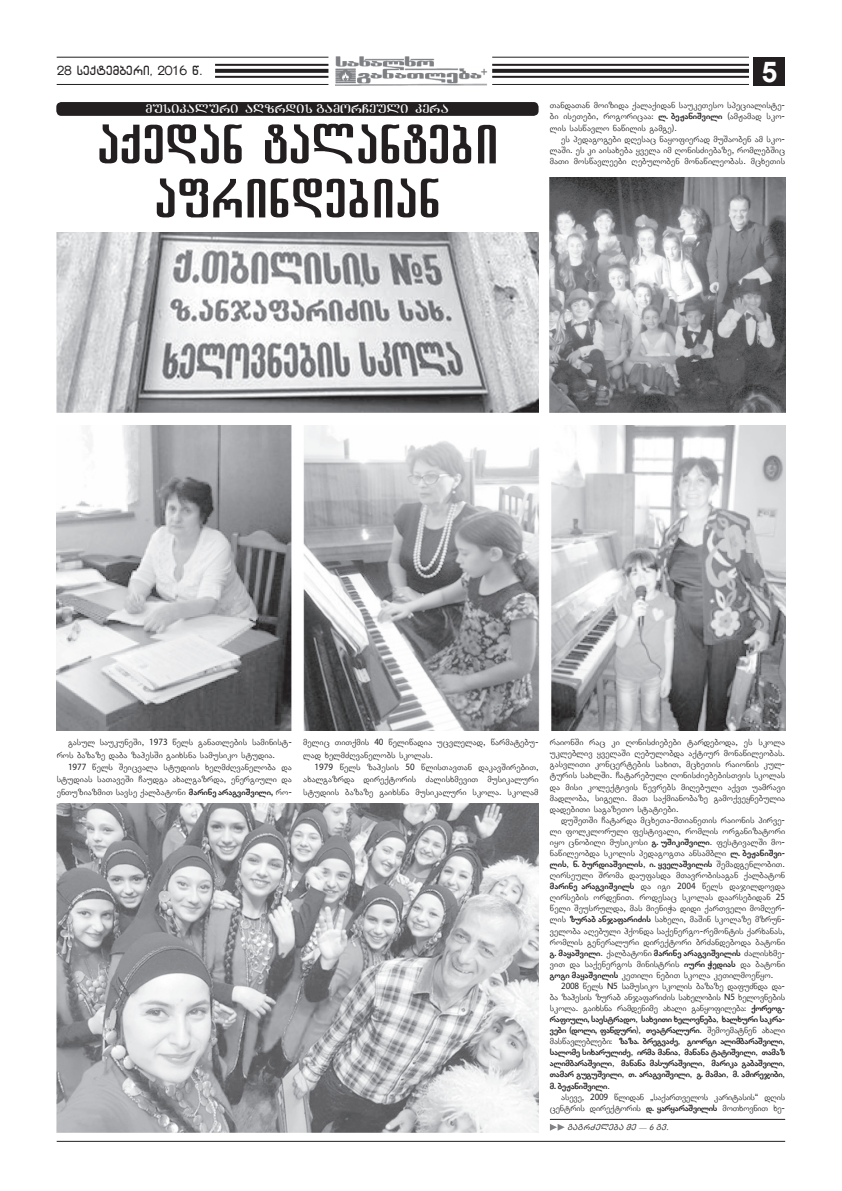
<style>
.page{position:relative;width:842px;height:1191px;background:#fff}
.page>*{position:absolute;margin:0;border:0;box-sizing:border-box;transform-origin:0 0}
.t1{font:47px/54px "Gremi Mtavr";color:#231f20;text-align:center;scale:1.35 1}
.t2{font:700 28.6px "Arial";color:#fff}
.t3{font:13px "Lit Mtavr";color:#fff}
.t4{font:13px "Sanet";letter-spacing:-.03em;color:#231f20}
.t5{font:9px/11.1px "A Kolkhety N";color:#231f20;text-align:justify}
.t6{font:700 9px/11.1px "A Kolkhety N";letter-spacing:-.02em;color:#231f20;text-align:justify}
.t7{font:9px/11.1px "A Kolkhety N";letter-spacing:-.02em;color:#231f20;text-align:right}
.t8{font:italic 8.5px "Kolhety Mt Normal";color:#231f20}
.s1{font-weight:700}
.s2{font-weight:400}
</style>
<div class="page">
<hr style="left:492px;top:57px;width:257px;height:1px;background:#231f20">
<hr style="left:492px;top:84px;width:257px;height:1px;background:#231f20">
<hr style="left:492px;top:76px;width:257px;height:2px;background:#231f20">
<svg style="left:492px;top:69px;width:257px;height:4px"></svg>
<hr style="left:492px;top:64px;width:257px;height:2px;background:#231f20">
<hr style="left:215px;top:76px;width:113px;height:2px;background:#231f20">
<svg style="left:215px;top:69px;width:113px;height:4px"></svg>
<hr style="left:215px;top:64px;width:113px;height:2px;background:#231f20">
<hr style="left:57px;top:84px;width:271px;height:1px;background:#231f20">
<hr style="left:57px;top:57px;width:271px;height:1px;background:#231f20">
<img style="left:336px;top:57px;width:152px;height:29px">
<div style="left:754px;top:57px;width:31px;height:29px;background:#231f20"></div>
<hr style="left:57px;top:1141px;width:728px;height:1px;background:#231f20">
<svg style="left:550px;top:1124px;width:15px;height:7px"></svg>
<hr style="left:550px;top:1119px;width:235px;height:1px;background:#231f20">
<div style="left:56px;top:102px;width:483px;height:14px;background:#231f20;border-radius:5px"></div>
<img style="left:57px;top:232px;width:482px;height:181px">
<img style="left:56px;top:425px;width:729px;height:306px">
<img style="left:57px;top:804px;width:482px;height:329px">
<img style="left:550px;top:177px;width:235px;height:236px">
<h3 class="t4" style="left:57px;top:62px;width:147px">28 SEQTEMBERI, 2016 W.</h3>
<h2 class="t2" style="left:761px;top:56px;width:17px">5</h2>
<h3 class="t3" style="left:145px;top:103px;width:305px">MUSIKALURI ARZRDIS GAMORCEULI KERA</h3>
<h1 class="t1" style="left:97px;top:120px;width:312px">BRFEBO!UBMBOUFCJ!<br>BGSJOEFCJBO</h1>
<p class="t5" style="left:550px;top:100px;width:237px">TAN DA TAN MO I ZI DA QA LA QI DAN SA U KE TE SO SPE CI A LIS TE-BI ISE TE BI, RO GO RI CA A: <span class="s1">L. BE JA NIS VI LI</span> (AM JA MAD SKO-LIS SAS WAV LO NA WI LIS GAM GE).</p>
<p class="t5" style="left:550px;top:133px;width:237px;text-indent:11px">ES PE DA GO GE BI DRE SAC NA YO FI E RAD MU SA O BEN AM SKO-LA SI. ES KI AISA XE BA YVE LA IM RO NIS ZI E BA ZE, ROM LEB SIC MA TI MOS WAV LE E BI RE BU LO BEN MO NA WI LE O BAS. MCXE TIS</p>
<p class="t5" style="left:57px;top:736px;width:237px;line-height:12.3px;text-indent:11px">GA SUL SA U KU NE SI, 1973 WELS GA NAT LE BIS SA MI NIS T-<br>ROS BA ZA ZE DA BA ZA HES SI GA IX S NA SA MU SI KO STU DI A.</p>
<p class="t5" style="left:57px;top:761px;width:237px;line-height:12.3px;text-indent:11px">1977 WELS SE IC VA LA STU DI IS XEL M ZR VA NE LO BA DA STU DI AS SA TA VE SI CA UD GA AXAL GAZ R DA, ENER GI U LI DA EN TU ZI AZ MIT SAV SE QAL BA TO NI <span class="s1">MA RI NE ARAG VIS VI LI,</span> RO-</p>
<p class="t5" style="left:303px;top:736px;width:237px;line-height:12.3px">ME LIC TIT Q MIS 40 WE LI WA DIA UC V LE LAD, WAR MA TE BU-<br>LAD XEL M ZR VA NE LOBS SKO LAS.</p>
<p class="t5" style="left:303px;top:761px;width:237px;line-height:12.3px;text-indent:11px">1979 WELS ZA HE SIS 50 WLIS TAV TAN DA KAV SI RE BIT, AXAL GAZ R DA DI REQ TO RIS ZA LIS X ME VIT MU SI KA LU RI STU DI IS BA ZA ZE GA IX S NA MU SI KA LU RI SKO LA. SKO LAM</p>
<p class="t5" style="left:550px;top:737px;width:237px">RA I ON SI RAC KI RO NIS ZI E BE BI TAR DE BO DA, ES SKO LA UK LEB LIV YVE LA SI RE BU LOB DA AQ TI UR MO NA WI LE O BAS.<br>GAS V LI TI KON CER TE BIS SA XIT, MCXE TIS RA I O NIS KUL-TU RIS SAX L SI. CA TA RE BU LI RO NIS ZI E BE BIS T VIS SKO LAS DA MI SI KO LEQ TI VIS WEV REBS MI RE BU LI AQVT UAM RA VI MAD LO BA, SI GE LI. MAT SAQ MI A NO BA ZE GA MOQ VEY NE BU LIA DA DE BI TI SA GA ZE TO STA TI E BI.</p>
<p class="t5" style="left:550px;top:814px;width:237px;text-indent:11px">DU SET SI CA TAR DA MCXE TA- M TI A NE TIS RA I O NIS PIR VE-LI FOL K LO RU LI FES TI VA LI, ROM LIS OR GA NI ZA TO RI IYO CNO BI LI MU SI KO SI <span class="s1">G. USI KIS VI LI</span>. FES TI VAL SI MO-NA WI LE OB DA SKO LIS PE DA GOG TA AN SAM B LI <span class="s1">L. BE JA NIS VI-LIS</span>, <span class="s1">N. BUR DI AS VI LIS</span>, <span class="s1">I. YVE LAS VI LIS</span> SE MAD GEN LO BIT.<br>RIR SE U LI SRO MA DA U FAS DA MTAV RO BI SA GAN QAL BA TON <span class="s1">MA RI NE ARAG VIS VILS</span> DA IGI 2004 WELS DA JIL DOV DA RIR SE BIS OR DE NIT. RO DE SAC SKO LAS DA AR SE BI DAN 25<br>WE LI SE US RUL DA, MAS MI E NI WA DI DI QAR T VE LI MOM RER-LIS <span class="s1">ZU RAB AN JA FA RI ZIS</span> SA XE LI, MA SIN SKO LA ZE MZRUN-VE LO BA ARE BU LI HQON DA SA QE NER GO- RE MON TIS QAR XA NAS, ROM LIS GE NE RA LU RI DI REQ TO RI BRZAN DE BO DA BA TO NI <span class="s1">G. MA YAS VI LI</span>. QAL BA TO NI <span class="s1">MA RI NE ARAG VIS VI LIS</span> ZA LIS X ME-VIT DA SA QE NER GOS MI NIS T RIS <span class="s1">IURI WE DI AS</span> DA BA TO NI <span class="s1">GO GI MA YAS VI LIS</span> KE TI LI NE BIT SKO LA KE TIL MO EWYO.</p>
<p class="t6" style="left:550px;top:980px;width:237px;text-indent:11px"><span class="s2">2008 WELS N5 SA MU SI KO SKO LIS BA ZA ZE DA FUZ N DA DA-BA ZA HE SIS ZU RAB AN JA FA RI ZIS SA XE LO BIS N5 XE LOV NE BIS SKO LA. GA IX S NA RAM DE NI ME AXA LI GAN YO FI LE BA:</span> QO RE OG-RA FI U LI, SA ES T RA DO<span class="s2">,</span> SAX VI TI XE LOV NE BA<span class="s2">,</span> XAL XU RI SAK RA-VE BI (DO LI, FAN DU RI<span class="s2">),</span> TE AT RA LU RI<span class="s2">. SE MO E MAT NEN AXA LI MAS WAV LEB LE BI:</span> ZA ZA. BREG VA ZE<span class="s2">,</span> GI OR GI ALIM BA RAS VI LI<span class="s2">, </span>SA LO ME SI XA RU LI ZE<span class="s2">,</span> IR MA MA NI A<span class="s2">,</span> MA NA NA TA TIS VI LI<span class="s2">,</span> TA MAZ ALIM BA RAS VI LI<span class="s2">,</span> MA NA NA MA SU RAS VI LI<span class="s2">,</span> MA RI KA GA BAS VI LI<span class="s2">, </span>TA MAR GU GUS VI LI<span class="s2">,</span> T. ARAG VIS VI LI<span class="s2">,</span> G. MA MA I<span class="s2">,</span> M. AMI RE JI BI<span class="s2">, </span>M. BE JA NIS VI LI<span class="s2">.</span></p>
<p class="t7" style="left:550px;top:1091px;width:237px">ASE VE, 2009 WLI DAN „SA QAR T VE LOS KA RI TA SIS“ DRIS<br>CEN T RIS DI REQ TO RIS <span class="s1">D. YAR YA RAS VI LIS</span> MOTXOV NIT XE-</p>
<p class="t8" style="left:567px;top:1122px;width:105px">GAGRZELEBA ME _ 6 GV.</p>
</div>
